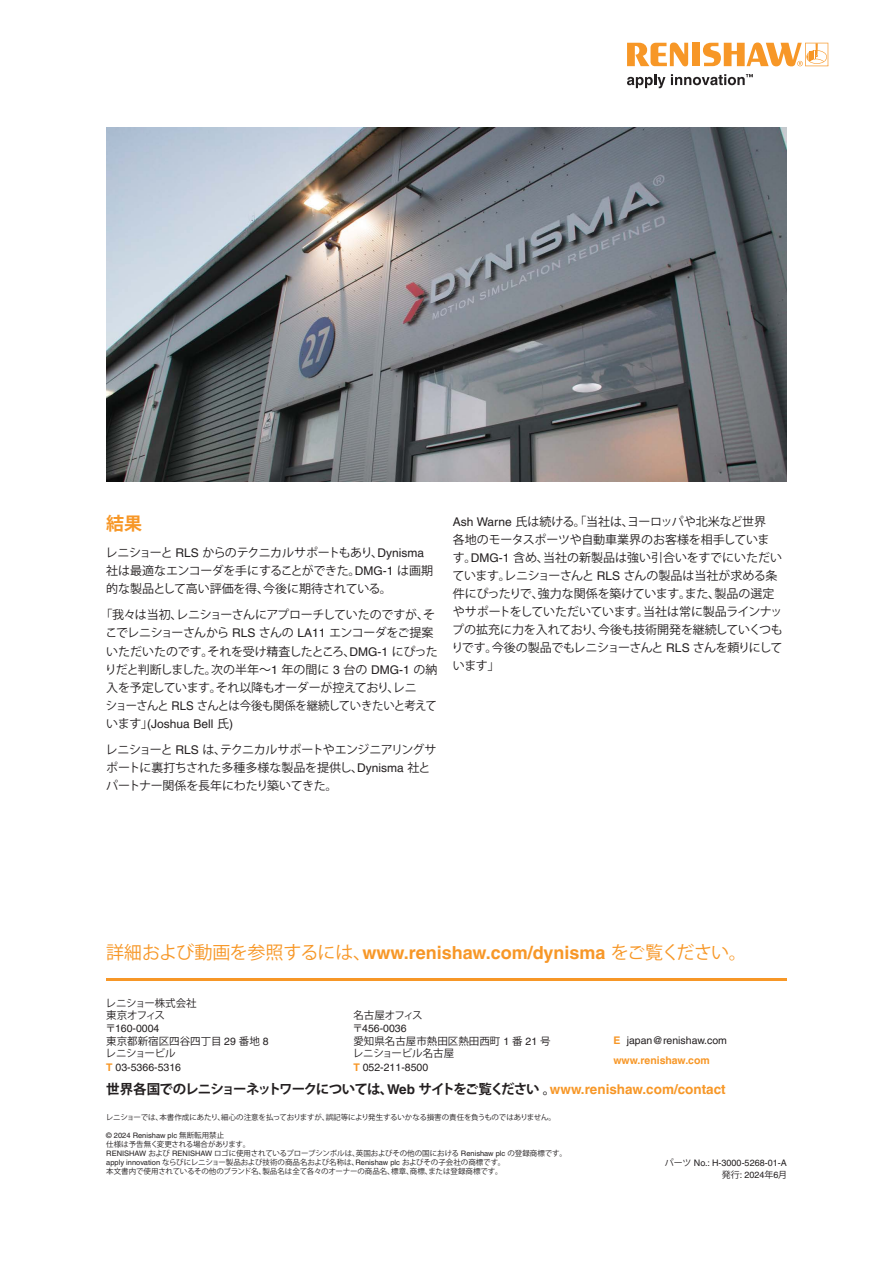
<style>
.page{position:relative;width:893px;height:1263px;background:#fff}
.page>*{position:absolute;margin:0;border:0;box-sizing:border-box;transform-origin:0 0}
.Call_to_action{font:700 18px "Helvetica LT Pro";color:#f79727}
.Main_body_heading_text{font:700 18px "Koz Go Std";color:#f79727}
.t1{font:700 13.5px "Koz Go Std";letter-spacing:-.075em;color:#231f20}
.Main_body_text_8pt{font:12px/18px "Koz Go Std";letter-spacing:-.02em;color:#231f20}
.Main_body_text_8pt-2{font:12px/18px "Koz Go Std";letter-spacing:-.04em;color:#231f20}
.t2{font:10.5px/20px "Helvetica LT Pro";color:#231f20}
.t3{font:10.5px/12.6px "Koz Go Std";color:#231f20}
.t4{font:10.5px/12.6px "Koz Go Std";letter-spacing:-.02em;color:#231f20}
.t5{font:10.5px "Koz Go Std";letter-spacing:-.05em;color:#231f20}
.t6{font:9px "Helvetica LT Pro";color:#231f20}
.t7{font:7.5px "Koz Go Std";letter-spacing:-.02em;color:#231f20}
.t8{font:7.5px "Koz Go Std";color:#231f20}
.t9{font:7.5px "Helvetica LT Pro";color:#231f20}
.s1{font-family:"Helvetica LT Pro"}
.s2{font-family:"Koz Go Std";font-weight:400}
.s3{font-family:"Koz Go Pro"}
.s4{font-weight:700;color:#f79727}
.s5{font-family:"Helvetica LT Pro";color:#f79727}
.s6{font-family:"Koz Go Std"}
</style>
<div class="page">
<hr style="left:106px;top:978px;width:681px;height:2px;background:#f79727">
<img style="left:106px;top:128px;width:681px;height:353px">
<svg style="left:627px;top:74px;width:38px;height:14px"></svg>
<svg style="left:627px;top:43px;width:61px;height:23px"></svg>
<div style="left:692px;top:43px;width:8px;height:23px;background:#f79727"></div>
<svg style="left:671px;top:74px;width:82px;height:11px"></svg>
<svg style="left:703px;top:43px;width:125px;height:23px"></svg>
<p class="Main_body_heading_text" style="left:106px;top:512px;width:37px">結果</p>
<p class="Main_body_text_8pt" style="left:105px;top:544px;width:329px">レニショーと <span class="s1">RLS</span> からのテクニカルサポートもあり、<span class="s1">Dynisma</span>社は最適なエンコーダを手にすることができた。<span class="s1">DMG-1</span> は画期的な製品として高い評価を得、今後に期待されている。</p>
<p class="Main_body_text_8pt-2" style="left:105px;top:606px;width:334px;text-indent:-4px">「我々は当初、レニショーさんにアプローチしていたのですが、そこでレニショーさんから <span class="s1">RLS</span> さんの <span class="s1">LA11</span> エンコーダをご提案いただいたのです。それを受け精査したところ、<span class="s1">DMG-1</span> にぴったりだと判断しました。次の半年～<span class="s1">1</span> 年の間に <span class="s1">3</span> 台の <span class="s1">DMG-1</span> の納入を予定しています。それ以降もオーダーが控えており、レニ<br>ショーさんと <span class="s1">RLS</span> さんとは今後も関係を継続していきたいと考えています」<span class="s1">(Joshua Bell</span> 氏<span class="s1">)</span></p>
<p class="Main_body_text_8pt" style="left:105px;top:741px;width:333px">レニショーと <span class="s1">RLS</span> は、テクニカルサポートやエンジニアリングサポートに裏打ちされた多種多様な製品を提供し、<span class="s1">Dynisma</span> 社とパートナー関係を長年にわたり築いてきた。</p>
<p class="Main_body_text_8pt" style="left:452px;top:513px;width:333px"><span class="s1">Ash Warne</span> 氏は続ける。「当社は、ヨーロッパや北米など世界<br>各地のモータスポーツや自動車業界のお客様を相手しています。<span class="s1">DMG-1</span> 含め、当社の新製品は強い引合いをすでにいただいています。レニショーさんと <span class="s1">RLS</span> さんの製品は当社が求める条件にぴったりで、強力な関係を築けています。また、製品の選定やサポートをしていただいています。当社は常に製品ラインナップの拡充に力を入れており、今後も技術開発を継続していくつもりです。今後の製品でもレニショーさんと <span class="s1">RLS</span> さんを頼りにしています」</p>
<p class="Call_to_action" style="left:106px;top:942px;width:642px"><span class="s2">詳細および動画を参照するには、</span>www.renishaw.com/dynisma <span class="s2">をご覧ください。</span></p>
<p class="t4" style="left:106px;top:997px;width:93px">レニショー株式会社東京オフィス</p>
<p class="t2" style="left:105px;top:1018px;width:56px"><span class="s3">〒</span>160-0004</p>
<p class="t3" style="left:106px;top:1035px;width:165px">東京都新宿区四谷四丁目 <span class="s1">29</span> 番地 <span class="s1">8</span>レニショービル</p>
<p class="t2" style="left:106px;top:1057px;width:76px"><span class="s4">T</span> 03-5366-5316</p>
<p class="t5" style="left:353px;top:1009px;width:71px">名古屋オフィス</p>
<p class="t2" style="left:353px;top:1018px;width:56px"><span class="s3">〒</span>456-0036</p>
<p class="t3" style="left:353px;top:1035px;width:199px">愛知県名古屋市熱田区熱田西町 <span class="s1">1</span> 番 <span class="s1">21</span> 号レニショービル名古屋</p>
<p class="t2" style="left:353px;top:1057px;width:76px"><span class="s4">T</span> 052-211-8500</p>
<p class="t2" style="left:613px;top:1030px;width:115px"><span class="s4">E</span> japan@renishaw.com <span class="s4">www.renishaw.com</span></p>
<p class="t1" style="left:106px;top:1080px;width:621px">世界各国でのレニショーネットワークについては、<span class="s1">Web</span> サイトをご覧ください。<span class="s5">www.renishaw.com/contact</span></p>
<p class="t7" style="left:106px;top:1112px;width:452px">レニショーでは、本書作成にあたり、細心の注意を払っておりますが、誤記等により発生するいかなる損害の責任を負うものではありません。</p>
<p class="t9" style="left:106px;top:1131px;width:119px">© 2024 Renishaw plc <span class="s6">無断転用禁止</span></p>
<p class="t7" style="left:106px;top:1139px;width:146px">仕様は予告無く変更される場合があります。</p>
<p class="t7" style="left:106px;top:1148px;width:462px"><span class="s1">RENISHAW</span> および <span class="s1">RENISHAW</span> ロゴに使用されているプローブシンボルは、英国およびその他の国における <span class="s1">Renishaw plc</span> の登録商標です。</p>
<p class="t8" style="left:106px;top:1157px;width:401px"><span class="s1">apply innovation</span> ならびにレニショー製品および技術の商品名および名称は、<span class="s1">Renishaw plc</span> およびその子会社の商標です。</p>
<p class="t7" style="left:106px;top:1166px;width:398px">本文書内で使用されているその他のブランド名、製品名は全て各々のオーナーの商品名、標章、商標、または登録商標です。</p>
<p class="t6" style="left:665px;top:1157px;width:123px"><span class="s6">パーツ</span> No.: H-3000-5268-01-A</p>
<p class="t6" style="left:722px;top:1169px;width:67px"><span class="s6">発行</span>: 2024<span class="s6">年</span>6<span class="s6">月</span></p>
</div>
